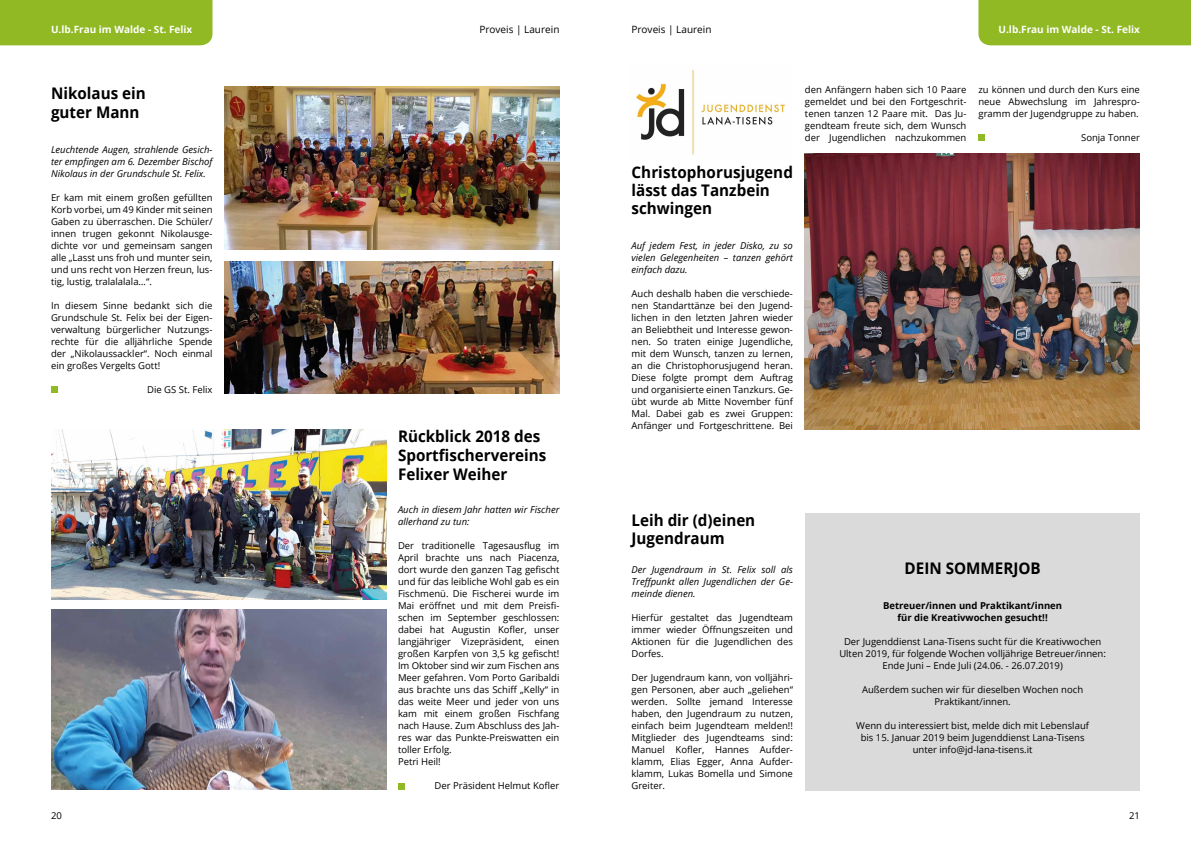
<style>
.page{position:relative;width:1191px;height:842px;background:#fff}
.page>*{position:absolute;margin:0;border:0;box-sizing:border-box;transform-origin:0 0}
.t1{font:700 16px/19.2px "Open Sans";color:#000;scale:.95 1}
.t2{font:700 10px "Open Sans";color:#fff}
.t3{font:10px "Open Sans";color:#000}
.t4{font:9.5px/12px "Open Sans";color:#000;text-align:justify}
.t5{font:italic 9.5px/12px "Open Sans";color:#000;text-align:justify}
.t6{font:700 9.5px/12px "Open Sans";color:#000;text-align:center}
</style>
<div class="page">
<div style="left:978px;top:0;width:213px;height:45px;background:#90b923"></div>
<div style="left:0;top:0;width:212px;height:45px;background:#90b923"></div>
<div style="left:51px;top:386px;width:7px;height:7px;background:#90b923"></div>
<div style="left:398px;top:783px;width:7px;height:6px;background:#90b923"></div>
<div style="left:978px;top:135px;width:7px;height:6px;background:#90b923"></div>
<img style="left:224px;top:86px;width:335px;height:163px">
<img style="left:224px;top:261px;width:335px;height:132px">
<img style="left:51px;top:429px;width:335px;height:170px">
<img style="left:51px;top:609px;width:335px;height:180px">
<img style="left:635px;top:69px;width:150px;height:86px">
<img style="left:805px;top:153px;width:335px;height:276px">
<div style="left:805px;top:513px;width:335px;height:278px;background:#dadada"></div>
<p class="t2" style="left:51px;top:22px;width:143px">U.lb.Frau im Walde - St. Felix</p>
<p class="t3" style="left:479px;top:22px;width:82px">Proveis | Laurein</p>
<p class="t3" style="left:631px;top:22px;width:82px">Proveis | Laurein</p>
<p class="t2" style="left:998px;top:22px;width:143px">U.lb.Frau im Walde - St. Felix</p>
<h1 class="t1" style="left:51px;top:83px;width:101px">Nikolaus ein guter Mann</h1>
<p class="t5" style="left:51px;top:144px;width:163px">Leuchtende Augen, strahlende Gesich&shy;ter empfingen am 6. Dezember Bischof Nikolaus in der Grundschule St. Felix.</p>
<p class="t4" style="left:51px;top:192px;width:163px">Er kam mit einem großen gefüllten Korb vorbei, um 49 Kinder mit seinen Gaben zu überraschen. Die Schüler/ innen trugen gekonnt Nikolausge&shy;dichte vor und gemeinsam sangen alle „Lasst uns froh und munter sein, und uns recht von Herzen freun, lus&shy;tig, lustig, tralalalala…“.</p>
<p class="t4" style="left:51px;top:300px;width:163px">In diesem Sinne bedankt sich die Grundschule St. Felix bei der Eigen&shy;verwaltung bürgerlicher Nutzungs&shy;rechte für die alljährliche Spende der „Nikolaussackler“. Noch einmal ein großes Vergelts Gott!</p>
<p class="t4" style="left:147px;top:384px;width:67px">Die GS St. Felix</p>
<h1 class="t1" style="left:398px;top:426px;width:158px">Rückblick 2018 des<br>Sportfischervereins<br>Felixer Weiher</h1>
<p class="t5" style="left:398px;top:504px;width:163px">Auch in diesem Jahr hatten wir Fischer allerhand zu tun:</p>
<p class="t4" style="left:398px;top:540px;width:163px;text-align:left">Der traditionelle Tagesausflug im<br>April brachte uns nach Piacenza, dort wurde den ganzen Tag gefischt und für das leibliche Wohl gab es ein<br>Fischmenü. Die Fischerei wurde im<br>Mai eröffnet und mit dem Preisfi&shy;schen im September geschlossen: dabei hat Augustin Kofler, unser langjähriger Vizepräsident, einen großen Karpfen von 3,5 kg gefischt!<br>Im Oktober sind wir zum Fischen ans<br>Meer gefahren. Vom Porto Garibaldi aus brachte uns das Schiff „Kelly“ in das weite Meer und jeder von uns kam mit einem großen Fischfang nach Hause. Zum Abschluss des Jah&shy;res war das Punkte-Preiswatten ein toller Erfolg.<br>Petri Heil!</p>
<p class="t4" style="left:434px;top:780px;width:126px">Der Präsident Helmut Kofler</p>
<h1 class="t1" style="left:631px;top:162px;width:171px;line-height:18px">Christophorusjugend lässt das Tanzbein schwingen</h1>
<p class="t5" style="left:631px;top:240px;width:163px">Auf jedem Fest, in jeder Disko, zu so vielen Gelegenheiten – tanzen gehört einfach dazu.</p>
<p class="t4" style="left:631px;top:288px;width:163px">Auch deshalb haben die verschiede&shy;nen Standarttänze bei den Jugend&shy;lichen in den letzten Jahren wieder an Beliebtheit und Interesse gewon&shy;nen. So traten einige Jugendliche, mit dem Wunsch, tanzen zu lernen, an die Christophorusjugend heran.<br>Diese folgte prompt dem Auftrag und organisierte einen Tanzkurs. Ge&shy;übt wurde ab Mitte November fünf Mal. Dabei gab es zwei Gruppen:<br>Anfänger und Fortgeschrittene. Bei</p>
<p class="t4" style="left:805px;top:84px;width:163px">den Anfängern haben sich 10 Paare gemeldet und bei den Fortgeschrit&shy;tenen tanzen 12 Paare mit. Das Ju&shy;gendteam freute sich, dem Wunsch der Jugendlichen nachzukommen</p>
<p class="t4" style="left:978px;top:84px;width:163px">zu können und durch den Kurs eine neue Abwechslung im Jahrespro&shy;gramm der Jugendgruppe zu haben.</p>
<p class="t4" style="left:1081px;top:132px;width:60px">Sonja Tonner</p>
<h1 class="t1" style="left:631px;top:510px;width:132px;line-height:18px">Leih dir (d)einen<br>Jugendraum</h1>
<p class="t5" style="left:631px;top:564px;width:163px">Der Jugendraum in St. Felix soll als Treffpunkt allen Jugendlichen der Ge&shy;meinde dienen.</p>
<p class="t4" style="left:631px;top:612px;width:163px">Hierfür gestaltet das Jugendteam immer wieder Öffnungszeiten und Aktionen für die Jugendlichen des Dorfes.</p>
<p class="t4" style="left:631px;top:672px;width:163px">Der Jugendraum kann, von volljähri&shy;gen Personen, aber auch „geliehen“ werden. Sollte jemand Interesse haben, den Jugendraum zu nutzen, einfach beim Jugendteam melden!!<br>Mitglieder des Jugendteams sind:<br>Manuel Kofler, Hannes Aufder&shy;klamm, Elias Egger, Anna Aufder&shy;klamm, Lukas Bomella und Simone Greiter.</p>
<h1 class="t1" style="left:904px;top:558px;width:145px">DEIN SOMMERJOB</h1>
<p class="t6" style="left:883px;top:600px;width:180px">Betreuer/innen und Praktikant/innen für die Kreativwochen gesucht!!</p>
<p class="t4" style="left:839px;top:636px;width:268px;text-align:center">Der Jugenddienst Lana-Tisens sucht für die Kreativwochen<br>Ulten 2019, für folgende Wochen volljährige Betreuer/innen:<br>Ende Juni – Ende Juli (24.06. - 26.07.2019)</p>
<p class="t4" style="left:862px;top:684px;width:223px;text-align:center">Außerdem suchen wir für dieselben Wochen noch<br>Praktikant/innen.</p>
<p class="t4" style="left:856px;top:720px;width:234px;text-align:center">Wenn du interessiert bist, melde dich mit Lebenslauf bis 15. Januar 2019 beim Jugenddienst Lana-Tisens unter info@jd-lana-tisens.it</p>
<p class="t4" style="left:51px;top:810px;width:12px">20</p>
<p class="t4" style="left:1129px;top:810px;width:12px">21</p>
</div>
